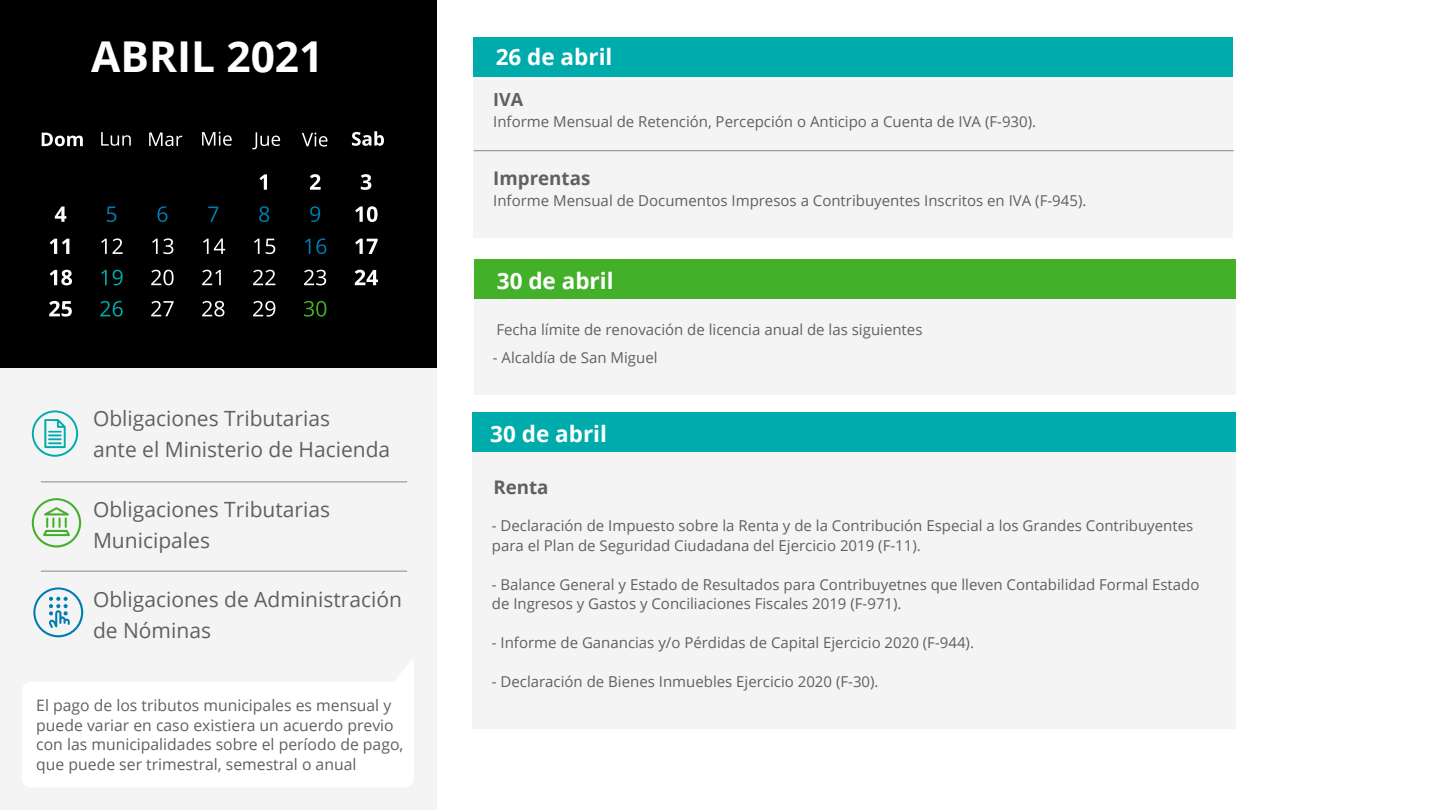
<style>
.page{position:relative;width:1440px;height:810px;background:#fff}
.page>*{position:absolute;margin:0;border:0;box-sizing:border-box;transform-origin:0 0}
.t1{font:700 42.53px "Open Sans";color:#fff}
.t2{font:700 22.5px "Open Sans";color:#fff}
.t3{font:21px/30.8px "Open Sans";color:#606060}
.t4{font:700 18.75px "Open Sans";color:#606060}
.t5{font:700 18px "Open Sans";color:#606060}
.t6{font:15.75px/19.5px "Open Sans";color:#606060}
.t7{font:15px/19.5px "Open Sans";color:#606060}
</style>
<div class="page">
<div style="left:475px;top:290px;width:761px;height:105px;background:#f4f4f4"></div>
<div style="left:475px;top:260px;width:761px;height:39px;background:#43b02a"></div>
<div style="left:473px;top:413px;width:763px;height:316px;background:#f4f4f4"></div>
<div style="left:473px;top:413px;width:763px;height:39px;background:#00abab"></div>
<div style="left:0;top:0;width:436px;height:810px;background:#f4f4f4"></div>
<div style="left:0;top:0;width:436px;height:368px;background:#000"></div>
<svg style="left:42px;top:133px;width:41px;height:13px"></svg>
<svg style="left:101px;top:132px;width:30px;height:14px"></svg>
<svg style="left:149px;top:133px;width:33px;height:13px"></svg>
<svg style="left:202px;top:132px;width:30px;height:14px"></svg>
<svg style="left:252px;top:132px;width:28px;height:17px"></svg>
<svg style="left:302px;top:133px;width:25px;height:14px"></svg>
<svg style="left:352px;top:131px;width:32px;height:15px"></svg>
<svg style="left:32px;top:410px;width:46px;height:47px"></svg>
<svg style="left:32px;top:498px;width:49px;height:49px"></svg>
<svg style="left:33px;top:587px;width:50px;height:50px"></svg>
<hr style="left:41px;top:481px;width:366px;height:1px;background:#878787">
<hr style="left:41px;top:571px;width:366px;height:1px;background:#878787">
<svg style="left:22px;top:660px;width:392px;height:127px;fill:#fff"></svg>
<svg style="left:310px;top:174px;width:11px;height:16px"></svg>
<svg style="left:310px;top:206px;width:10px;height:16px"></svg>
<svg style="left:305px;top:239px;width:5px;height:15px"></svg>
<svg style="left:316px;top:238px;width:10px;height:16px"></svg>
<svg style="left:304px;top:270px;width:22px;height:15px"></svg>
<svg style="left:304px;top:301px;width:22px;height:16px"></svg>
<svg style="left:361px;top:174px;width:10px;height:16px"></svg>
<svg style="left:355px;top:206px;width:23px;height:16px"></svg>
<svg style="left:355px;top:239px;width:23px;height:15px"></svg>
<svg style="left:355px;top:270px;width:23px;height:15px"></svg>
<svg style="left:55px;top:207px;width:11px;height:15px"></svg>
<svg style="left:50px;top:239px;width:19px;height:15px"></svg>
<svg style="left:50px;top:270px;width:22px;height:15px"></svg>
<svg style="left:49px;top:301px;width:23px;height:16px"></svg>
<svg style="left:107px;top:207px;width:9px;height:15px"></svg>
<svg style="left:101px;top:239px;width:6px;height:15px"></svg>
<svg style="left:113px;top:238px;width:10px;height:16px"></svg>
<svg style="left:101px;top:270px;width:6px;height:15px"></svg>
<svg style="left:113px;top:270px;width:10px;height:15px"></svg>
<svg style="left:100px;top:301px;width:23px;height:16px"></svg>
<svg style="left:158px;top:206px;width:9px;height:16px"></svg>
<svg style="left:152px;top:238px;width:21px;height:16px"></svg>
<svg style="left:151px;top:270px;width:23px;height:15px"></svg>
<svg style="left:151px;top:301px;width:23px;height:15px"></svg>
<svg style="left:208px;top:207px;width:10px;height:15px"></svg>
<svg style="left:203px;top:239px;width:22px;height:15px"></svg>
<svg style="left:202px;top:270px;width:19px;height:15px"></svg>
<svg style="left:202px;top:301px;width:22px;height:16px"></svg>
<svg style="left:259px;top:174px;width:8px;height:16px"></svg>
<svg style="left:259px;top:206px;width:10px;height:16px"></svg>
<svg style="left:254px;top:239px;width:6px;height:15px"></svg>
<svg style="left:266px;top:239px;width:9px;height:15px"></svg>
<svg style="left:253px;top:270px;width:22px;height:15px"></svg>
<svg style="left:253px;top:301px;width:22px;height:16px"></svg>
<div style="left:474px;top:74px;width:759px;height:164px;background:#f4f4f4"></div>
<div style="left:474px;top:37px;width:759px;height:40px;background:#00abab"></div>
<hr style="left:474px;top:150px;width:760px;height:1px;background:#878787">
<h1 class="t1" style="left:91px;top:27px;width:234px">ABRIL 2021</h1>
<h3 class="t3" style="left:93px;top:403px;width:299px">Obligaciones Tributarias<br>ante el Ministerio de Hacienda</h3>
<h3 class="t3" style="left:93px;top:493px;width:239px">Obligaciones Tributarias<br>Municipales</h3>
<h3 class="t3" style="left:93px;top:583px;width:311px">Obligaciones de Administración de Nóminas</h3>
<p class="t6" style="left:36px;top:695px;width:369px">El pago de los tributos municipales es mensual y puede variar en caso existiera un acuerdo previo con las municipalidades sobre el período de pago, que puede ser trimestral, semestral o anual</p>
<h2 class="t2" style="left:496px;top:41px;width:118px">26 de abril</h2>
<p class="t5" style="left:493px;top:87px;width:32px">IVA</p>
<p class="t7" style="left:493px;top:111px;width:544px">Informe Mensual de Retención, Percepción o Anticipo a Cuenta de IVA (F-930).</p>
<p class="t4" style="left:493px;top:165px;width:99px">Imprentas</p>
<p class="t7" style="left:493px;top:190px;width:595px">Informe Mensual de Documentos Impresos a Contribuyentes Inscritos en IVA (F-945).</p>
<h2 class="t2" style="left:497px;top:265px;width:118px">30 de abril</h2>
<p class="t7" style="left:496px;top:319px;width:428px">Fecha límite de renovación de licencia anual de las siguientes</p>
<p class="t7" style="left:493px;top:348px;width:166px">- Alcaldía de San Miguel</p>
<h2 class="t2" style="left:490px;top:418px;width:118px">30 de abril</h2>
<p class="t4" style="left:493px;top:473px;width:57px">Renta</p>
<p class="t7" style="left:492px;top:515px;width:703px">- Declaración de Impuesto sobre la Renta y de la Contribución Especial a los Grandes Contribuyentes para el Plan de Seguridad Ciudadana del Ejercicio 2019 (F-11).</p>
<p class="t7" style="left:492px;top:574px;width:709px">- Balance General y Estado de Resultados para Contribuyetnes que lleven Contabilidad Formal Estado de Ingresos y Gastos y Conciliaciones Fiscales 2019 (F-971).</p>
<p class="t7" style="left:492px;top:632px;width:484px">- Informe de Ganancias y/o Pérdidas de Capital Ejercicio 2020 (F-944).</p>
<p class="t7" style="left:492px;top:671px;width:388px">- Declaración de Bienes Inmuebles Ejercicio 2020 (F-30).</p>
</div>
